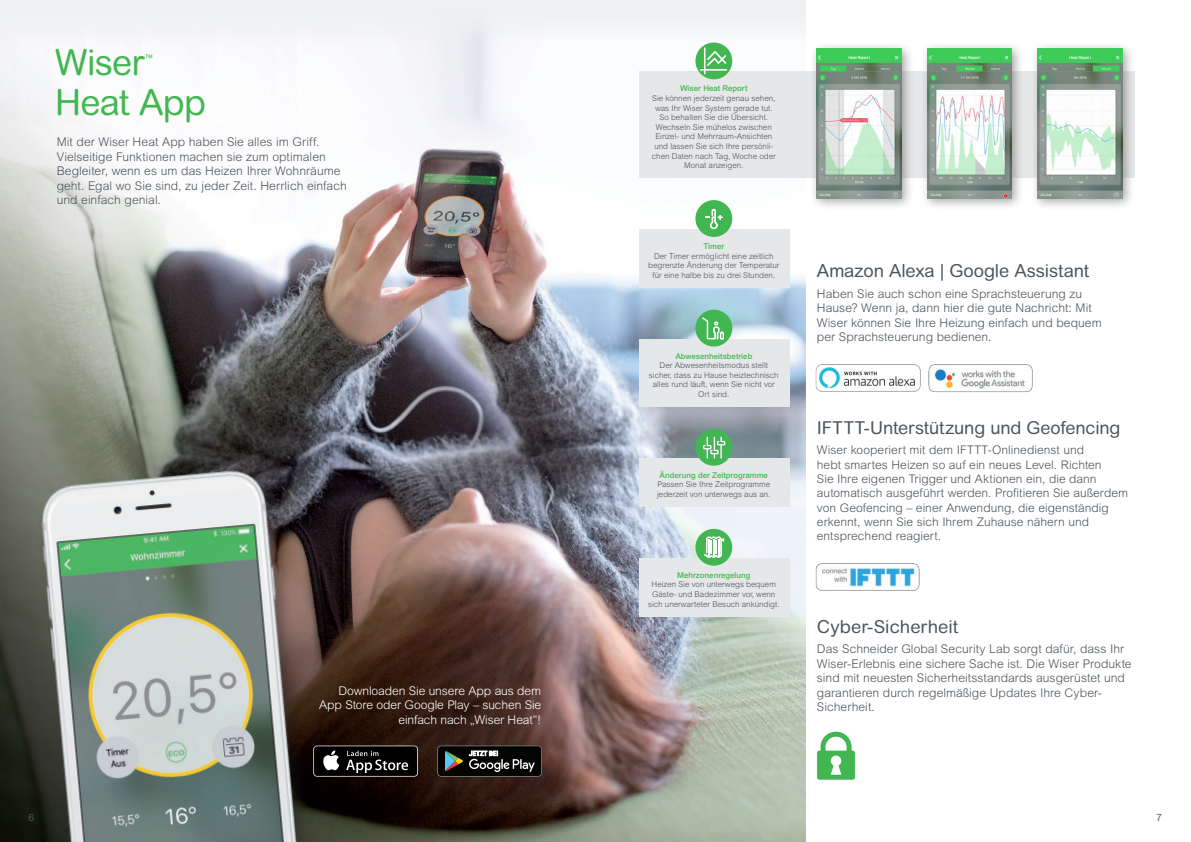
<style>
.page{position:relative;width:1191px;height:842px;background:#fff}
.page>*{position:absolute;margin:0;border:0;box-sizing:border-box;transform-origin:0 0}
.t1{font:36px "Arial Rounded MT Std";letter-spacing:-.02em;color:#42b751}
.t2{font:18px "Arial Rounded MT Std";color:#4d545a}
.t3{font:17.8px "Arial Rounded MT Std";letter-spacing:-.005em;color:#4d545a}
.t4{font:300 12px/14.5px "Arial MT Std";letter-spacing:.005em;color:#4d545a}
.t5{font:300 12px/14.5px "Arial Rounded MT Std";letter-spacing:-.01em;color:#fff;text-align:right}
.t6{font:300 11.9px/14.4px "Arial MT Std";letter-spacing:.005em;color:#4d545a}
.t7{font:10px "Arial Rounded MT Std";color:#4d545a}
.t8{font:9px "Arial Rounded MT Std";color:#42b751}
.t9{font:300 8px/9.6px "Arial MT Std";color:#4d545a;text-align:center}
.t10{font:500 8px "Arial MT Std";color:#42b751}
</style>
<div class="page">
<img style="left:0;top:0;width:1135px;height:842px">
<h1 class="t1" style="left:55px;top:41px;width:91px">Wiser</h1>
<p class="t8" style="left:145px;top:52px;width:10px">™</p>
<h1 class="t1" style="left:55px;top:81px;width:152px">Heat App</h1>
<p class="t4" style="left:57px;top:135px;width:292px">Mit der Wiser Heat App haben Sie alles im Griff.<br>Vielseitige Funktionen machen sie zum optimalen Begleiter, wenn es um das Heizen Ihrer Wohnräume geht. Egal wo Sie sind, zu jeder Zeit. Herrlich einfach und einfach genial.</p>
<p class="t5" style="left:319px;top:683px;width:224px">Downloaden Sie unsere App aus dem<br>App Store oder Google Play – suchen Sie einfach nach „Wiser Heat“!</p>
<p class="t10" style="left:680px;top:84px;width:69px">Wiser Heat Report</p>
<p class="t9" style="left:652px;top:93px;width:125px">Sie können jederzeit genau sehen, was Ihr Wiser System gerade tut.<br>So behalten Sie die Übersicht.<br>Wechseln Sie mühelos zwischen<br>Einzel- und Mehrraum-Ansichten und lassen Sie sich Ihre persönli&shy;chen Daten nach Tag, Woche oder<br>Monat anzeigen.</p>
<p class="t10" style="left:703px;top:242px;width:23px">Timer</p>
<p class="t9" style="left:648px;top:251px;width:133px">Der Timer ermöglicht eine zeitlich begrenzte Änderung der Temperatur für eine halbe bis zu drei Stunden.</p>
<p class="t10" style="left:675px;top:351px;width:78px">Abwesenheitsbetrieb</p>
<p class="t9" style="left:649px;top:361px;width:131px">Der Abwesenheitsmodus stellt sicher, dass zu Hause heiztechnisch alles rund läuft, wenn Sie nicht vor<br>Ort sind.</p>
<p class="t10" style="left:659px;top:470px;width:110px">Änderung der Zeitprogramme</p>
<p class="t9" style="left:657px;top:480px;width:115px;text-align:left">Passen Sie Ihre Zeitprogramme jederzeit von unterwegs aus an.</p>
<p class="t10" style="left:677px;top:570px;width:75px">Mehrzonenregelung</p>
<p class="t9" style="left:648px;top:580px;width:133px">Heizen Sie von unterwegs bequem<br>Gäste- und Badezimmer vor, wenn sich unerwarteter Besuch ankündigt.</p>
<h2 class="t2" style="left:817px;top:261px;width:274px">Amazon Alexa | Google Assistant</h2>
<p class="t4" style="left:817px;top:286px;width:286px">Haben Sie auch schon eine Sprachsteuerung zu Hause? Wenn ja, dann hier die gute Nachricht: Mit Wiser können Sie Ihre Heizung einfach und bequem per Sprachsteuerung bedienen.</p>
<h3 class="t3" style="left:817px;top:417px;width:305px">IFTTT-Unterstützung und Geofencing</h3>
<p class="t6" style="left:817px;top:443px;width:313px">Wiser kooperiert mit dem IFTTT-Onlinedienst und<br>hebt smartes Heizen so auf ein neues Level. Richten<br>Sie Ihre eigenen Trigger und Aktionen ein, die dann automatisch ausgeführt werden. Profitieren Sie außerdem von Geofencing – einer Anwendung, die eigenständig erkennt, wenn Sie sich Ihrem Zuhause nähern und entsprechend reagiert.</p>
<h2 class="t2" style="left:817px;top:616px;width:143px">Cyber-Sicherheit</h2>
<p class="t4" style="left:817px;top:642px;width:316px">Das Schneider Global Security Lab sorgt dafür, dass Ihr Wiser-Erlebnis eine sichere Sache ist. Die Wiser Produkte sind mit neuesten Sicherheitsstandards ausgerüstet und garantieren durch regelmäßige Updates Ihre Cyber-Sicherheit.</p>
<p class="t7" style="left:28px;top:812px;width:7px">6</p>
<p class="t7" style="left:1156px;top:812px;width:7px">7</p>
</div>
